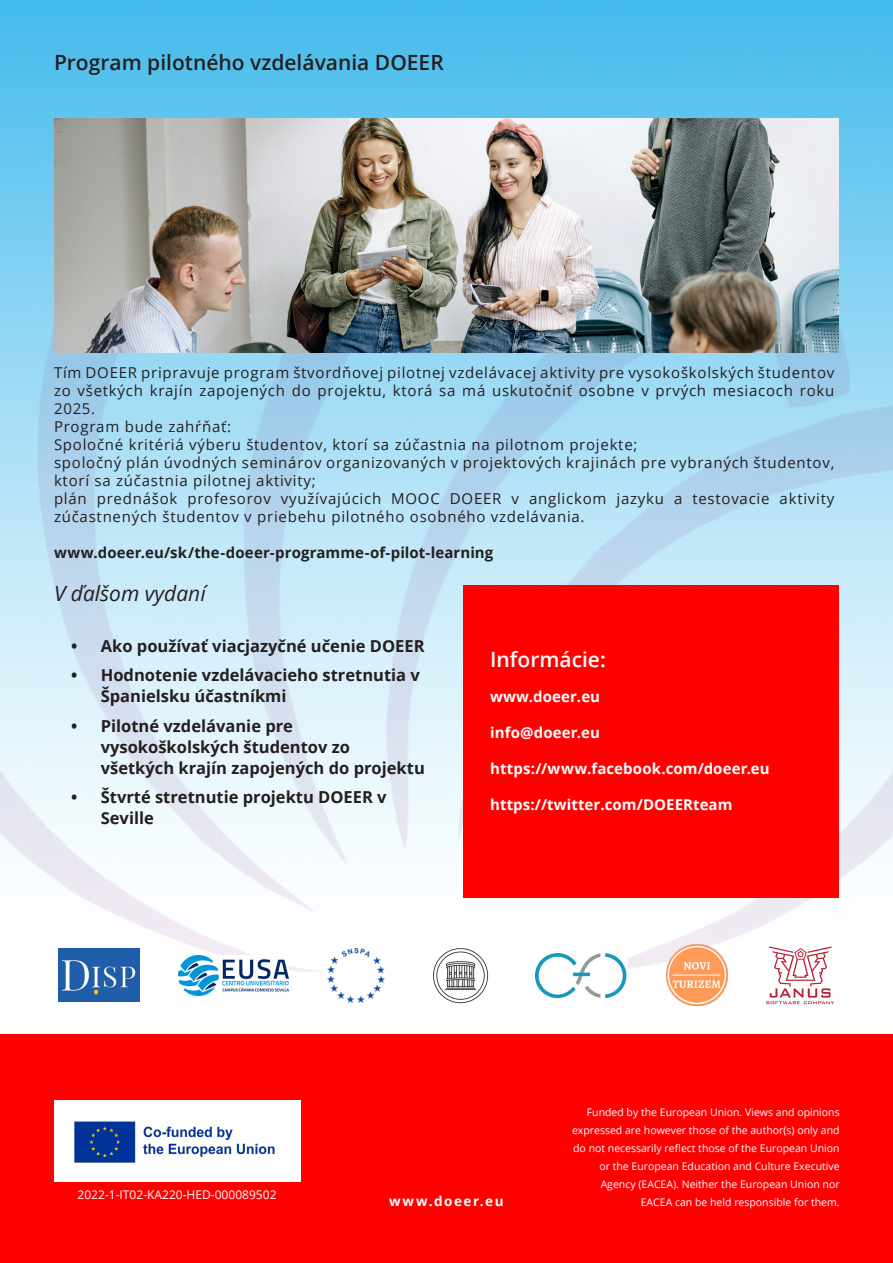
<style>
.page{position:relative;width:893px;height:1263px;background:#fff}
.page>*{position:absolute;margin:0;border:0;box-sizing:border-box;transform-origin:0 0}
.t1{font:600 21px "Open Sans";color:#231f20}
.t2{font:italic 21px "Open Sans";color:#231f20}
.t3{font:600 21px "Open Sans";color:#fff}
.t4{font:700 16.5px/21px "Open Sans";color:#231f20}
.t5{font:15px/18px "Open Sans";letter-spacing:.05em;color:#231f20}
.t6{font:700 15px "Open Sans";letter-spacing:.005em;color:#fff}
.t7{font:700 15px "Open Sans";letter-spacing:.005em;color:#231f20}
.t8{font:700 13.5px "Open Sans";letter-spacing:.115em;color:#fff}
.t9{font:12px "Open Sans";color:#fff}
.t10{font:10.5px/18px "Open Sans";color:#fff;text-align:right}
</style>
<div class="page">
<img style="left:0;top:0;width:893px;height:148px">
<img style="left:0;top:148px;width:893px;height:824px">
<div style="left:0;top:1034px;width:893px;height:229px;background:#f00"></div>
<div style="left:54px;top:1100px;width:246px;height:82px;background:#fff"></div>
<img style="left:74px;top:1121px;width:201px;height:42px">
<div style="left:463px;top:585px;width:376px;height:312px;background:#f00"></div>
<img style="left:54px;top:118px;width:785px;height:234px">
<svg style="left:766px;top:946px;width:68px;height:58px"></svg>
<img style="left:536px;top:953px;width:91px;height:44px">
<img style="left:59px;top:949px;width:81px;height:53px">
<img style="left:328px;top:948px;width:58px;height:54px">
<img style="left:666px;top:945px;width:61px;height:61px">
<img style="left:179px;top:955px;width:110px;height:40px">
<img style="left:425px;top:939px;width:72px;height:65px">
<h1 class="t1" style="left:54px;top:48px;width:391px">Program pilotného vzdelávania DOEER</h1>
<p class="t5" style="left:54px;top:363px;width:782px">Tím DOEER pripravuje program štvordňovej pilotnej vzdelávacej aktivity pre vysokoškolských študentov zo všetkých krajín zapojených do projektu, ktorá sa má uskutočniť osobne v prvých mesiacoch roku 2025.<br>Program bude zahŕňať:<br>Spoločné kritériá výberu študentov, ktorí sa zúčastnia na pilotnom projekte;<br>spoločný plán úvodných seminárov organizovaných v projektových krajinách pre vybraných študentov, ktorí sa zúčastnia pilotnej aktivity;<br>plán prednášok profesorov využívajúcich MOOC DOEER v anglickom jazyku a testovacie aktivity zúčastnených študentov v priebehu pilotného osobného vzdelávania.</p>
<p class="t7" style="left:54px;top:542px;width:441px">www.doeer.eu/sk/the-doeer-programme-of-pilot-learning</p>
<h1 class="t2" style="left:54px;top:579px;width:153px">V ďalšom vydaní</h1>
<p class="t4" style="left:71px;top:635px;width:355px">• Ako používať viacjazyčné učenie DOEER</p>
<p class="t4" style="left:101px;top:664px;width:321px;text-indent:-30px">• Hodnotenie vzdelávacieho stretnutia v<br>Španielsku účastníkmi</p>
<p class="t4" style="left:101px;top:715px;width:326px;text-indent:-30px">• Pilotné vzdelávanie pre vysokoškolských študentov zo všetkých krajín zapojených do projektu</p>
<p class="t4" style="left:101px;top:786px;width:287px;text-indent:-30px">• Štvrté stretnutie projektu DOEER v<br>Seville</p>
<h1 class="t3" style="left:490px;top:645px;width:117px">Informácie:</h1>
<p class="t6" style="left:490px;top:686px;width:111px">www.doeer.eu</p>
<p class="t6" style="left:490px;top:722px;width:111px">info@doeer.eu</p>
<p class="t6" style="left:490px;top:758px;width:281px">https://www.facebook.com/doeer.eu</p>
<p class="t6" style="left:490px;top:794px;width:244px">https://twitter.com/DOEERteam</p>
<p class="t9" style="left:78px;top:1186px;width:200px">2022-1-IT02-KA220-HED-000089502</p>
<p class="t10" style="left:572px;top:1103px;width:269px">Funded by the European Union. Views and opinions expressed are however those of the author(s) only and do not necessarily reflect those of the European Union or the European Education and Culture Executive Agency (EACEA). Neither the European Union nor</p>
<p class="t8" style="left:389px;top:1192px;width:116px">www.doeer.eu</p>
<p class="t10" style="left:641px;top:1193px;width:200px">EACEA can be held responsible for them.</p>
</div>
